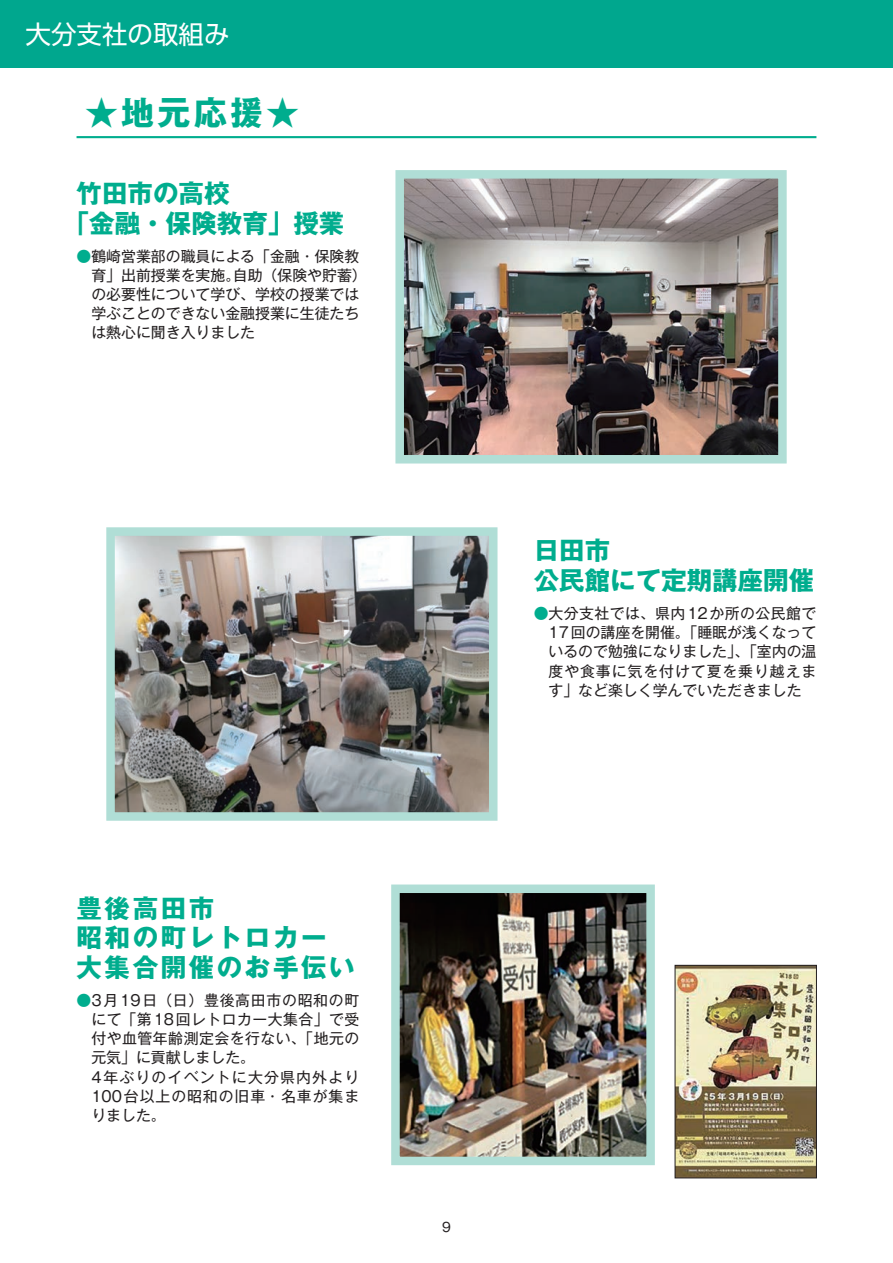
<style>
.page{position:relative;width:893px;height:1263px;background:#fff}
.page>*{position:absolute;margin:0;border:0;box-sizing:border-box;transform-origin:0 0}
.t1{font:33px "Gothic MB101 Pr 6 Bold 90 pv RKSJ H";color:#00ad8e}
.t2{font:25.5px/29.7px "Gothic MB101 Pr 6 Bold 90 pv RKSJ H";color:#00ad8e}
.t3{font:25.5px/29.7px "Gothic MB101 Pr 6 Bold 90 pv RKSJ H";letter-spacing:.1em;color:#00ad8e}
.t4{font:25.5px "UD Shin Go Pro Regular 90 pv RKSJ H";color:#fff}
.t5{font:14.85px/19.2px "Gothic MB101 Pr 6 Regular 90 pv RKSJ H";color:#231f20;text-align:justify}
.t6{font:14.85px/19.2px "Gothic MB101 Pr 6 Regular 90 pv RKSJ H";letter-spacing:.045em;color:#231f20}
.t7{font:12.75px "Gothic MB101 Pr 6 Regular 90 pv RKSJ H";color:#231f20}
.s1{color:#00ad8e}
</style>
<div class="page">
<div style="left:0;top:0;width:893px;height:68px;background:#00a78e"></div>
<hr style="left:77px;top:136px;width:739px;height:2px;background:#00ad8e">
<img style="left:391px;top:884px;width:264px;height:282px">
<img style="left:106px;top:527px;width:392px;height:294px">
<img style="left:395px;top:170px;width:392px;height:294px">
<img style="left:677px;top:967px;width:138px;height:209px">
<div style="left:675px;top:965px;width:142px;height:213px;border:1px solid #231f20"></div>
<h2 class="t4" style="left:26px;top:25px;width:206px">大分支社の取組み</h2>
<h1 class="t1" style="left:85px;top:100px;width:216px">★地元応援★</h1>
<h2 class="t2" style="left:64px;top:182px;width:282px;text-indent:13px">竹田市の高校<br>「金融・保険教育」授業</h2>
<p class="t5" style="left:91px;top:249px;width:277px;text-align:left;text-indent:-15px"><span class="s1">●</span>鶴崎営業部の職員による「金融・保険教育」出前授業を実施。自助（保険や貯蓄）の必要性について学び、学校の授業では学ぶことのできない金融授業に生徒たちは熱心に聞き入りました</p>
<h2 class="t3" style="left:77px;top:897px;width:280px">豊後高田市<br>昭和の町レトロカー大集合開催のお手伝い</h2>
<p class="t6" style="left:91px;top:993px;width:269px;text-indent:-15px"><span class="s1">●</span>3月19日（日）豊後高田市の昭和の町にて「第18回レトロカー大集合」で受付や血管年齢測定会を行ない、「地元の元気」に貢献しました。<br>4年ぶりのイベントに大分県内外より<br>100台以上の昭和の旧車・名車が集まりました。</p>
<h2 class="t2" style="left:534px;top:539px;width:282px">日田市<br>公民館にて定期講座開催</h2>
<p class="t5" style="left:549px;top:606px;width:269px;text-indent:-15px"><span class="s1">●</span>大分支社では、県内12か所の公民館で17回の講座を開催。「睡眠が浅くなっているので勉強になりました」、「室内の温度や食事に気を付けて夏を乗り越えます」など楽しく学んでいただきました</p>
<p class="t7" style="left:442px;top:1222px;width:10px">9</p>
</div>
